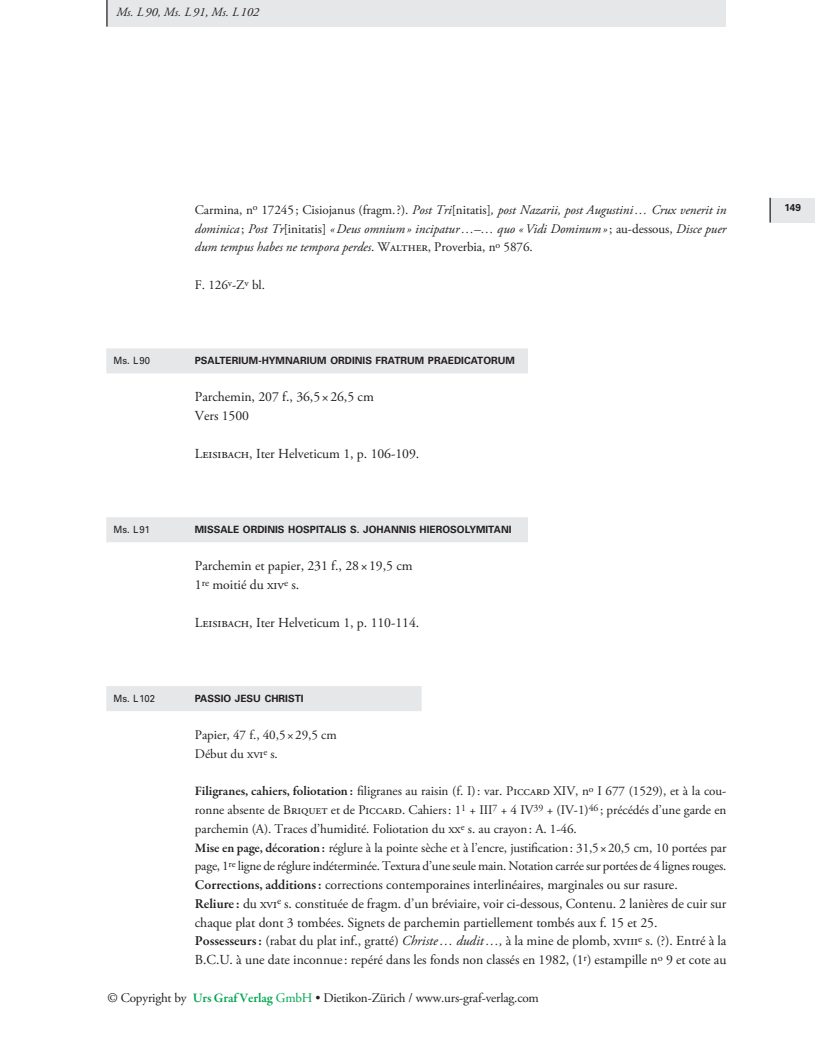
<style>
.page{position:relative;width:815px;height:1053px;background:#fff}
.page>*{position:absolute;margin:0;border:0;box-sizing:border-box;transform-origin:0 0}
.HS_Grundtext{font:13.75px/18.8px "Adobe Garamond Pro";letter-spacing:-.005em;color:#231f20}
.HS_Grundtext-2{font:13.12px/18.8px "Adobe Garamond Pro";letter-spacing:-.015em;color:#231f20;text-align:justify}
.HS_Grundtext-3{font:italic 13.12px/18.8px "Adobe Garamond Pro";letter-spacing:-.005em;color:#231f20;text-align:justify}
.Seitentitel_rechts{font:italic 12.5px "Adobe Garamond Pro";color:#231f20}
.HS_Titel_1-zeilig{font:700 10px "Univers";color:#231f20}
.HS_Titel_1-zeilig-2{font:10px "Univers";color:#231f20;scale:.95 1}
.s1{font-style:normal}
.s2{font-family:"Garamond Premr Pro";font-weight:600}
.s3{font-style:italic}
.s4{font-family:"Garamond Premr Pro";font-weight:600;color:#00a54f}
.s5{color:#00a54f}
</style>
<div class="page">
<div style="left:107px;top:0;width:619px;height:27px;background:#e6e7e9"></div>
<hr style="left:106px;top:0;width:2px;height:27px;background:#231f20">
<div style="left:770px;top:198px;width:45px;height:24px;background:#e6e7e9"></div>
<hr style="left:769px;top:198px;width:2px;height:24px;background:#231f20">
<div style="left:106px;top:348px;width:422px;height:25px;background:#e6e7e9"></div>
<div style="left:106px;top:517px;width:422px;height:25px;background:#e6e7e9"></div>
<div style="left:106px;top:686px;width:316px;height:25px;background:#e6e7e9"></div>
<p class="Seitentitel_rechts" style="left:116px;top:4px;width:144px">Ms. L90, Ms. L91, Ms. L102</p>
<p class="HS_Grundtext-3" style="left:195px;top:200px;width:533px"><span class="s1">Carmina, n</span><sup>o</sup> <span class="s1">17245; Cisiojanus (fragm.?).</span> Post Tri<span class="s1">[nitatis]</span>, post Nazarii, post Augustini… Crux venerit in dominica <span class="s1">;</span> Post Tr<span class="s1">[initatis]</span> «Deus omnium» incipatur…–… quo «Vidi Dominum» <span class="s1">; au-dessous,</span> Disce puer dum tempus habes ne tempora perdes<span class="s1">. Walther, Proverbia, n</span><sup>o</sup> <span class="s1">5876.</span></p>
<p class="HS_Grundtext-2" style="left:195px;top:276px;width:72px">F. 126<sup>v</sup>-Z<sup>v</sup> bl.</p>
<p class="HS_Titel_1-zeilig-2" style="left:113px;top:354px;width:40px">Ms. L90</p>
<p class="HS_Titel_1-zeilig" style="left:195px;top:354px;width:322px">PSALTERIUM-HYMNARIUM ORDINIS FRATRUM PRAEDICATORUM</p>
<p class="HS_Grundtext" style="left:195px;top:388px;width:180px">Parchemin, 207 f., 36,5×26,5 cm</p>
<p class="HS_Grundtext" style="left:195px;top:407px;width:56px">Vers 1500</p>
<p class="HS_Grundtext" style="left:195px;top:444px;width:226px">Leisibach, Iter Helveticum 1, p. 106-109.</p>
<p class="HS_Titel_1-zeilig-2" style="left:113px;top:523px;width:40px">Ms. L91</p>
<p class="HS_Titel_1-zeilig" style="left:195px;top:523px;width:318px">MISSALE ORDINIS HOSPITALIS S. JOHANNIS HIEROSOLYMITANI</p>
<p class="HS_Grundtext" style="left:195px;top:557px;width:219px">Parchemin et papier, 231 f., 28×19,5 cm</p>
<p class="HS_Grundtext" style="left:195px;top:575px;width:106px">1<sup>re</sup> moitié du xiv<sup>e</sup> s.</p>
<p class="HS_Grundtext" style="left:195px;top:613px;width:226px">Leisibach, Iter Helveticum 1, p. 110-114.</p>
<p class="HS_Titel_1-zeilig-2" style="left:113px;top:692px;width:45px">Ms. L102</p>
<p class="HS_Titel_1-zeilig" style="left:195px;top:692px;width:110px">PASSIO JESU CHRISTI</p>
<p class="HS_Grundtext-2" style="left:195px;top:726px;width:143px">Papier, 47 f., 40,5×29,5 cm</p>
<p class="HS_Grundtext-2" style="left:195px;top:744px;width:85px">Début du xvi<sup>e</sup> s.</p>
<p class="HS_Grundtext-2" style="left:195px;top:782px;width:533px"><span class="s2">Filigranes, cahiers, foliotation:</span> filigranes au raisin (f. I): var. Piccard XIV, n<sup>o</sup> I 677 (1529), et à la cou&shy;ronne absente de Briquet et de Piccard. Cahiers: 1<sup>1</sup> + III<sup>7</sup> + 4 IV<sup>39</sup> + (IV-1)<sup>46</sup> ; précédés d’une garde en parchemin (A). Traces d’humidité. Foliotation du xx<sup>e</sup> s. au crayon: A. 1-46.</p>
<p class="HS_Grundtext-2" style="left:195px;top:838px;width:533px"><span class="s2">Mise en page, décoration:</span> réglure à la pointe sèche et à l’encre, justification: 31,5×20,5 cm, 10 portées par page, 1<sup>re</sup> ligne de réglure indéterminée. Textura d’une seule main. Notation carrée sur portées de 4 lignes rouges.</p>
<p class="HS_Grundtext" style="left:195px;top:875px;width:484px"><span class="s2">Corrections, additions:</span> corrections contemporaines interlinéaires, marginales ou sur rasure.</p>
<p class="HS_Grundtext" style="left:195px;top:894px;width:533px"><span class="s2">Reliure :</span> du xvi<sup>e</sup> s. constituée de fragm. d’un bréviaire, voir ci-dessous, Contenu. 2 lanières de cuir sur chaque plat dont 3 tombées. Signets de parchemin partiellement tombés aux f. 15 et 25.</p>
<p class="HS_Grundtext" style="left:195px;top:932px;width:533px"><span class="s2">Possesseurs:</span> (rabat du plat inf., gratté) <span class="s3">Christe… dudit…,</span> à la mine de plomb, xviii<sup>e</sup> s. (?). Entré à la<br>B.C.U. à une date inconnue: repéré dans les fonds non classés en 1982, (1<sup>r</sup>) estampille n<sup>o</sup> 9 et cote au</p>
<p class="HS_Grundtext-2" style="left:108px;top:988px;width:433px">© Copyright by <span class="s4">Urs Graf Verlag</span> <span class="s5">GmbH</span> • Dietikon-Zürich / www.urs-graf-verlag.com</p>
<p class="HS_Titel_1-zeilig" style="left:784px;top:202px;width:18px">149</p>
</div>
